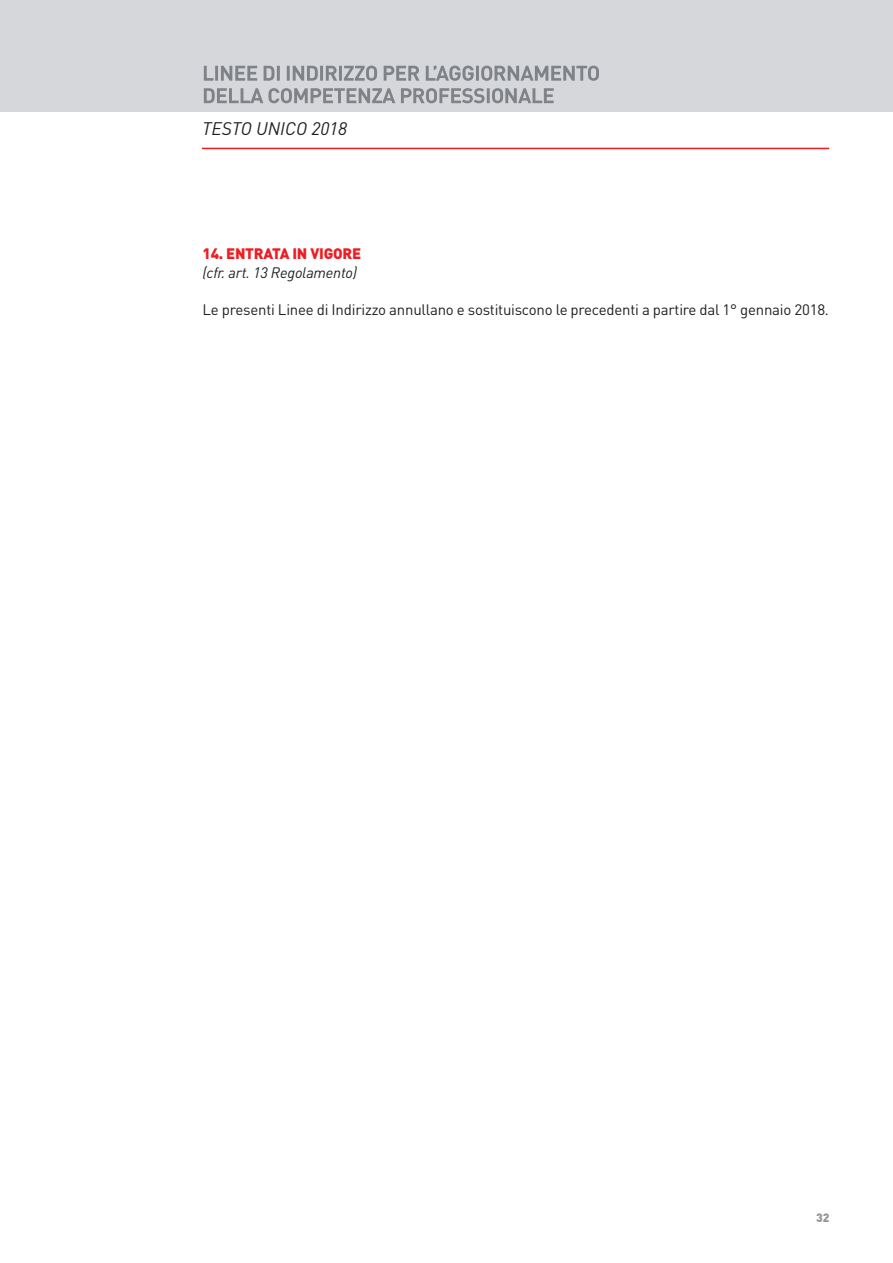
<style>
.page{position:relative;width:893px;height:1263px;background:#fff}
.page>*{position:absolute;margin:0;border:0;box-sizing:border-box;transform-origin:0 0}
.t1{font:italic 18px "DIN";color:#231f20}
.t2{font:15px "DIN";letter-spacing:-.015em;color:#231f20}
.t3{font:italic 15px "DIN";letter-spacing:-.015em;color:#231f20}
.t4{font:900 15px "DIN";letter-spacing:-.015em;color:#ee1d23}
.t5{font:900 12px "DIN";color:#939598}
</style>
<div class="page">
<div style="left:0;top:0;width:893px;height:111px;background:#d6d7db"></div>
<svg style="left:204px;top:66px;width:270px;height:15px"></svg>
<svg style="left:204px;top:88px;width:269px;height:15px"></svg>
<hr style="left:202px;top:148px;width:627px;height:1px;background:#ee1d23">
<p class="t1" style="left:202px;top:122px;width:147px">TESTO UNICO 2018</p>
<p class="t4" style="left:203px;top:248px;width:160px">14. ENTRATA IN VIGORE</p>
<p class="t3" style="left:203px;top:267px;width:156px">(cfr. art. 13 Regolamento)</p>
<p class="t2" style="left:203px;top:304px;width:628px">Le presenti Linee di Indirizzo annullano e sostituiscono le precedenti a partire dal 1° gennaio 2018.</p>
<p class="t5" style="left:816px;top:1213px;width:15px">32</p>
</div>
